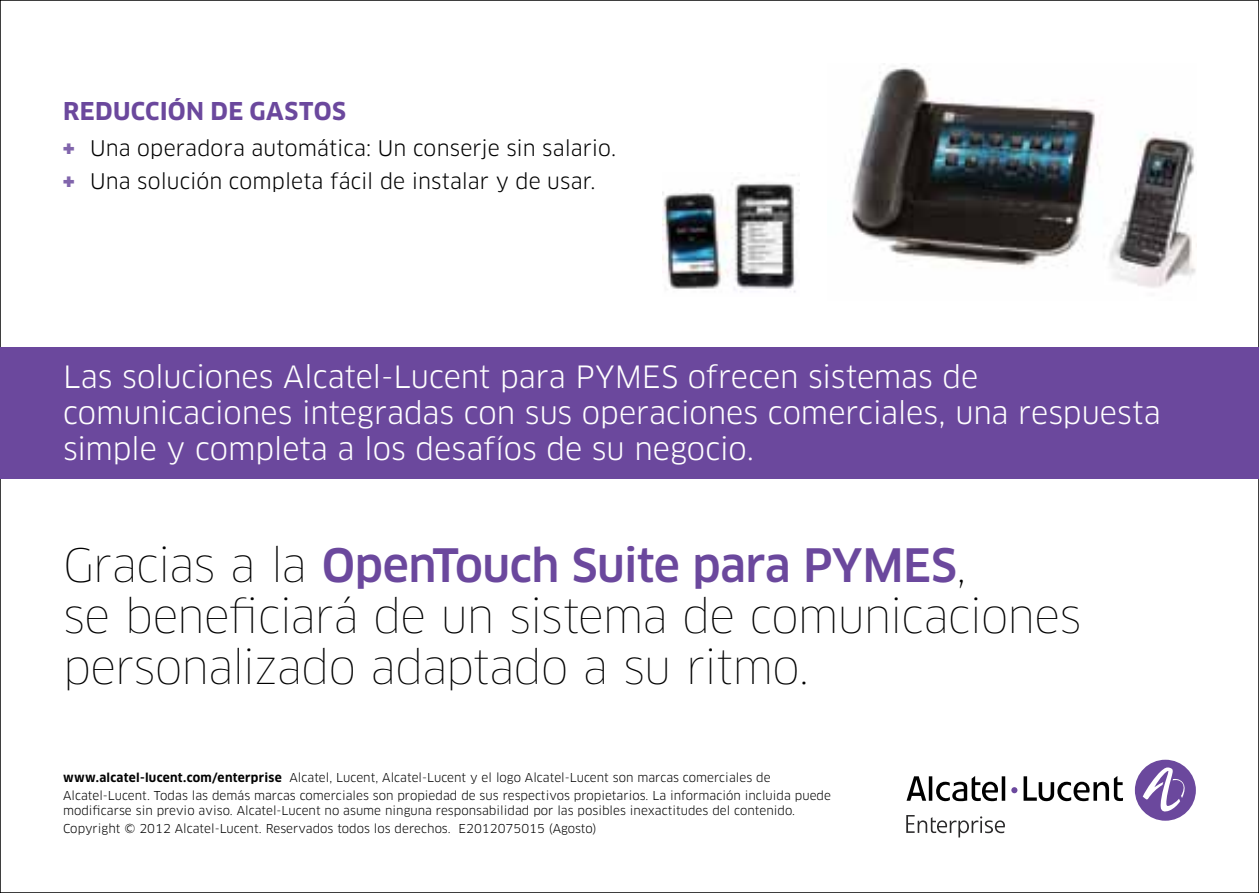
<style>
.page{position:relative;width:1259px;height:893px;background:#fff}
.page>*{position:absolute;margin:0;border:0;box-sizing:border-box;transform-origin:0 0}
.t1{font:100 45px/51px "Clan OT";letter-spacing:-.025em;color:#000}
.t2{font:30px/36px "Clan OT";letter-spacing:-.005em;color:#fff}
.t3{font:700 24px "Clan OT";letter-spacing:.015em;color:#6b489d}
.t4{font:21px/33px "Clan OT";letter-spacing:.005em;color:#000}
.t5{font:12px/18px "Clan OT";letter-spacing:.005em;color:#000}
.s1{color:#8165ac}
.s2{font-weight:500;color:#6b489d}
.s3{font-weight:700}
</style>
<div class="page">
<div style="left:1135px;top:760px;width:61px;height:61px;background:#6b489d;border-radius:50%"></div>
<svg style="left:1142px;top:767px;width:46px;height:46px"></svg>
<svg style="left:906px;top:776px;width:217px;height:25px"></svg>
<svg style="left:906px;top:815px;width:99px;height:22px"></svg>
<div style="left:0;top:347px;width:1259px;height:131px;background:#6b489d"></div>
<img style="left:846px;top:65px;width:350px;height:223px">
<img style="left:662px;top:175px;width:137px;height:118px">
<h3 class="t3" style="left:63px;top:97px;width:284px">Reducción de gastos</h3>
<h3 class="t4" style="left:63px;top:131px;width:555px"><span class="s1">✚</span> Una operadora automática: Un conserje sin salario. <span class="s1">✚</span> Una solución completa fácil de instalar y de usar.</h3>
<h2 class="t2" style="left:63px;top:359px;width:1099px">Las soluciones Alcatel‑Lucent para PYMES ofrecen sistemas de comunicaciones integradas con sus operaciones comerciales, una respuesta simple y completa a los desafíos de su negocio.</h2>
<h1 class="t1" style="left:63px;top:540px;width:1020px">Gracias a la <span class="s2">OpenTouch Suite para PYMES</span>,<br>se beneficiará de un sistema de comunicaciones personalizado adaptado a su ritmo.</h1>
<p class="t5" style="left:63px;top:769px;width:769px"><span class="s3">www.alcatel-lucent.com/enterprise</span> Alcatel, Lucent, Alcatel‑Lucent y el logo Alcatel‑Lucent son marcas comerciales de<br>Alcatel‑Lucent. Todas las demás marcas comerciales son propiedad de sus respectivos propietarios. La información incluida puede</p>
<p class="t5" style="left:63px;top:802px;width:733px">modificarse sin previo aviso. Alcatel‑Lucent no asume ninguna responsabilidad por las posibles inexactitudes del contenido.<br>Copyright © 2012 Alcatel‑Lucent. Reservados todos los derechos. E2012075015 (Agosto)</p>
</div>
